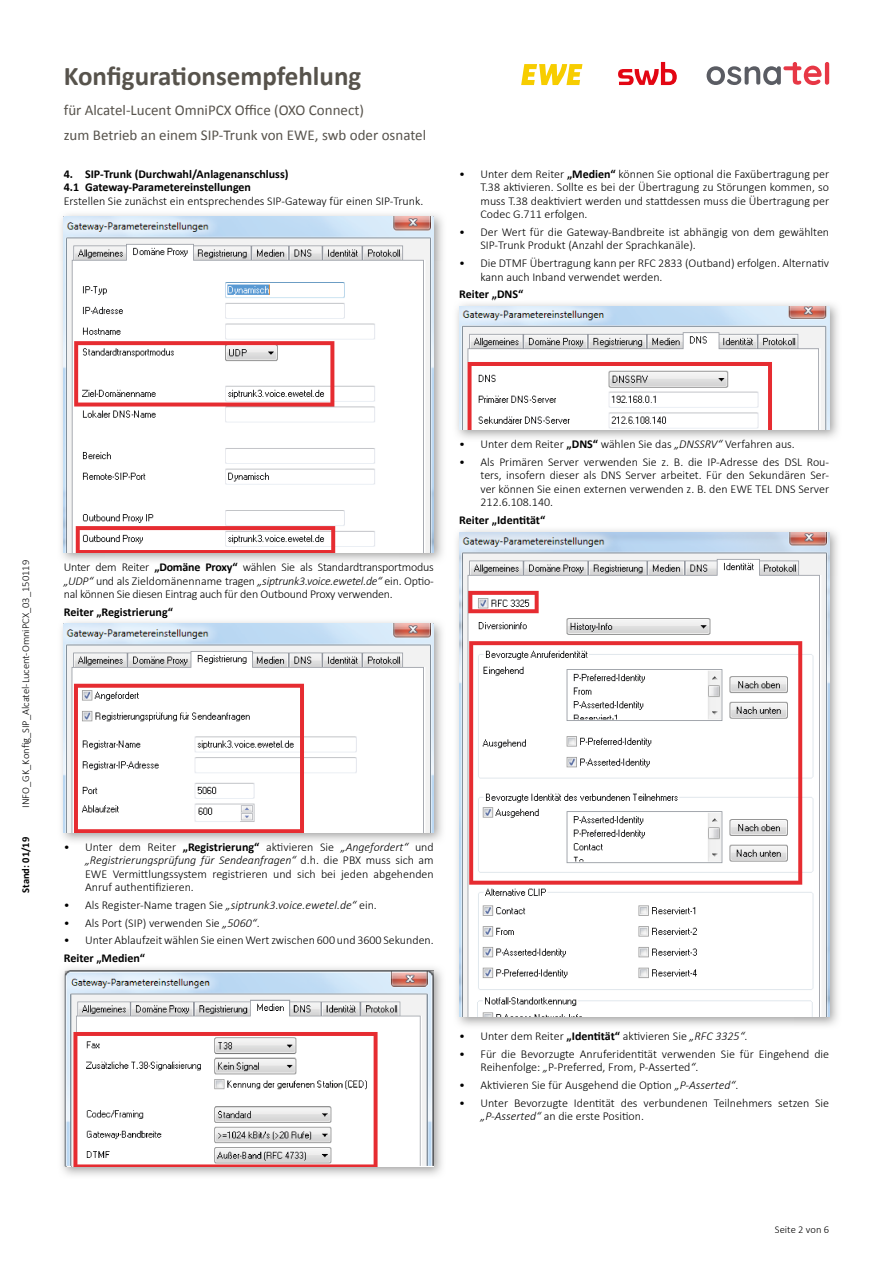
<style>
.page{position:relative;width:893px;height:1263px;background:#fff}
.page>*{position:absolute;margin:0;border:0;box-sizing:border-box;transform-origin:0 0}
.t1{font:700 27px "Calibri";color:#57534c}
.t2{font:15px/24.8px "Calibri";color:#57534c}
.t3{font:300 12px/13.5px "Calibri";color:#000;text-align:justify}
.t4{font:700 12px/13.5px "Calibri";color:#000}
.t5{font:300 10.5px "Calibri";color:#000}
.t6{font:700 10.5px "Calibri";color:#000}
.s1{font-weight:700}
.s2{font-style:italic}
</style>
<div class="page">
<svg style="left:521px;top:64px;width:61px;height:21px"></svg>
<svg style="left:618px;top:62px;width:59px;height:23px"></svg>
<svg style="left:707px;top:62px;width:122px;height:23px"></svg>
<img style="left:61px;top:214px;width:382px;height:47px">
<img style="left:61px;top:261px;width:44px;height:300px">
<img style="left:64px;top:217px;width:370px;height:336px">
<img style="left:61px;top:618px;width:381px;height:223px">
<img style="left:96px;top:617px;width:72px;height:1px">
<img style="left:64px;top:624px;width:370px;height:208px">
<img style="left:61px;top:967px;width:381px;height:209px">
<img style="left:64px;top:970px;width:370px;height:196px">
<img style="left:456px;top:303px;width:382px;height:135px">
<img style="left:459px;top:306px;width:370px;height:124px">
<img style="left:457px;top:530px;width:381px;height:45px">
<img style="left:794px;top:575px;width:44px;height:451px">
<img style="left:459px;top:532px;width:370px;height:485px">
<h1 class="t1" style="left:64px;top:59px;width:299px">Konfigurationsempfehlung</h1>
<p class="t2" style="left:64px;top:98px;width:364px">für Alcatel-Lucent OmniPCX Office (OXO Connect)<br>zum Betrieb an einem SIP-Trunk von EWE, swb oder osnatel</p>
<p class="t4" style="left:64px;top:167px;width:226px">4. SIP-Trunk (Durchwahl/Anlagenanschluss)<br>4.1 Gateway-Parametereinstellungen</p>
<p class="t3" style="left:64px;top:194px;width:361px">Erstellen Sie zunächst ein entsprechendes SIP-Gateway für einen SIP-Trunk.</p>
<p class="t3" style="left:480px;top:167px;width:350px;text-indent:-21px">• Unter dem Reiter <span class="s1">„Medien“</span> können Sie optional die Faxübertragung per T.38 aktivieren. Sollte es bei der Übertragung zu Störungen kommen, so muss T.38 deaktiviert werden und stattdessen muss die Übertragung per Codec G.711 erfolgen.</p>
<p class="t3" style="left:480px;top:225px;width:350px;text-indent:-21px">• Der Wert für die Gateway-Bandbreite ist abhängig von dem gewählten<br>SIP-Trunk Produkt (Anzahl der Sprachkanäle).</p>
<p class="t3" style="left:480px;top:256px;width:350px;text-indent:-21px">• Die DTMF Übertragung kann per RFC 2833 (Outband) erfolgen. Alternativ kann auch Inband verwendet werden.</p>
<p class="t4" style="left:459px;top:288px;width:66px">Reiter „DNS“</p>
<p class="t5" style="left:19px;top:808px;width:249px;rotate:-90deg">INFO_GK_Konfig_SIP_Alcatel-Lucent-OmniPCX_03_150119</p>
<p class="t6" style="left:19px;top:893px;width:58px;rotate:-90deg">Stand: 01/19</p>
<p class="t3" style="left:64px;top:560px;width:371px">Unter dem Reiter <span class="s1">„Domäne Proxy“</span> wählen Sie als Standardtransportmodus <span class="s2">„UDP“</span> und als Zieldomänenname tragen <span class="s2">„siptrunk3.voice.ewetel.de“</span> ein. Optio&shy;nal können Sie diesen Eintrag auch für den Outbound Proxy verwenden.</p>
<p class="t4" style="left:64px;top:605px;width:111px">Reiter „Registrierung“</p>
<p class="t3" style="left:459px;top:437px;width:337px">• Unter dem Reiter <span class="s1">„DNS“</span> wählen Sie das <span class="s2">„DNSSRV“</span> Verfahren aus.</p>
<p class="t3" style="left:480px;top:455px;width:350px;text-indent:-21px">• Als Primären Server verwenden Sie z. B. die IP-Adresse des DSL Rou&shy;ters, insofern dieser als DNS Server arbeitet. Für den Sekundären Ser&shy;ver können Sie einen externen verwenden z. B. den EWE TEL DNS Server 212.6.108.140.</p>
<p class="t4" style="left:459px;top:513px;width:88px">Reiter „Identität“</p>
<p class="t3" style="left:85px;top:840px;width:350px;text-indent:-21px">• Unter dem Reiter <span class="s1">„Registrierung“</span> aktivieren Sie <span class="s2">„Angefordert“</span> und <span class="s2">„Registrierungsprüfung für Sendeanfragen“</span> d.h. die PBX muss sich am EWE Vermittlungssystem registrieren und sich bei jeden abgehenden Anruf authentifizieren.</p>
<p class="t3" style="left:64px;top:898px;width:315px">• Als Register-Name tragen Sie <span class="s2">„siptrunk3.voice.ewetel.de“</span> ein.</p>
<p class="t3" style="left:64px;top:916px;width:197px">• Als Port (SIP) verwenden Sie <span class="s2">„5060“</span>.</p>
<p class="t3" style="left:64px;top:933px;width:371px">• Unter Ablaufzeit wählen Sie einen Wert zwischen 600 und 3600 Sekunden.</p>
<p class="t4" style="left:64px;top:951px;width:83px">Reiter „Medien“</p>
<p class="t3" style="left:459px;top:1029px;width:290px">• Unter dem Reiter <span class="s1">„Identität“</span> aktivieren Sie <span class="s2">„RFC 3325“</span>.</p>
<p class="t3" style="left:480px;top:1047px;width:350px;text-indent:-21px">• Für die Bevorzugte Anruferidentität verwenden Sie für Eingehend die<br>Reihenfolge: <span class="s2">„</span>P-Preferred, From, P-Asserted<span class="s2">“</span>.</p>
<p class="t3" style="left:459px;top:1078px;width:281px">• Aktivieren Sie für Ausgehend die Option <span class="s2">„P-Asserted“</span>.</p>
<p class="t3" style="left:480px;top:1096px;width:350px;text-indent:-21px">• Unter Bevorzugte Identität des verbundenen Teilnehmers setzen Sie <span class="s2">„P-Asserted“</span> an die erste Position.</p>
<p class="t5" style="left:775px;top:1223px;width:56px">Seite 2 von 6</p>
</div>
